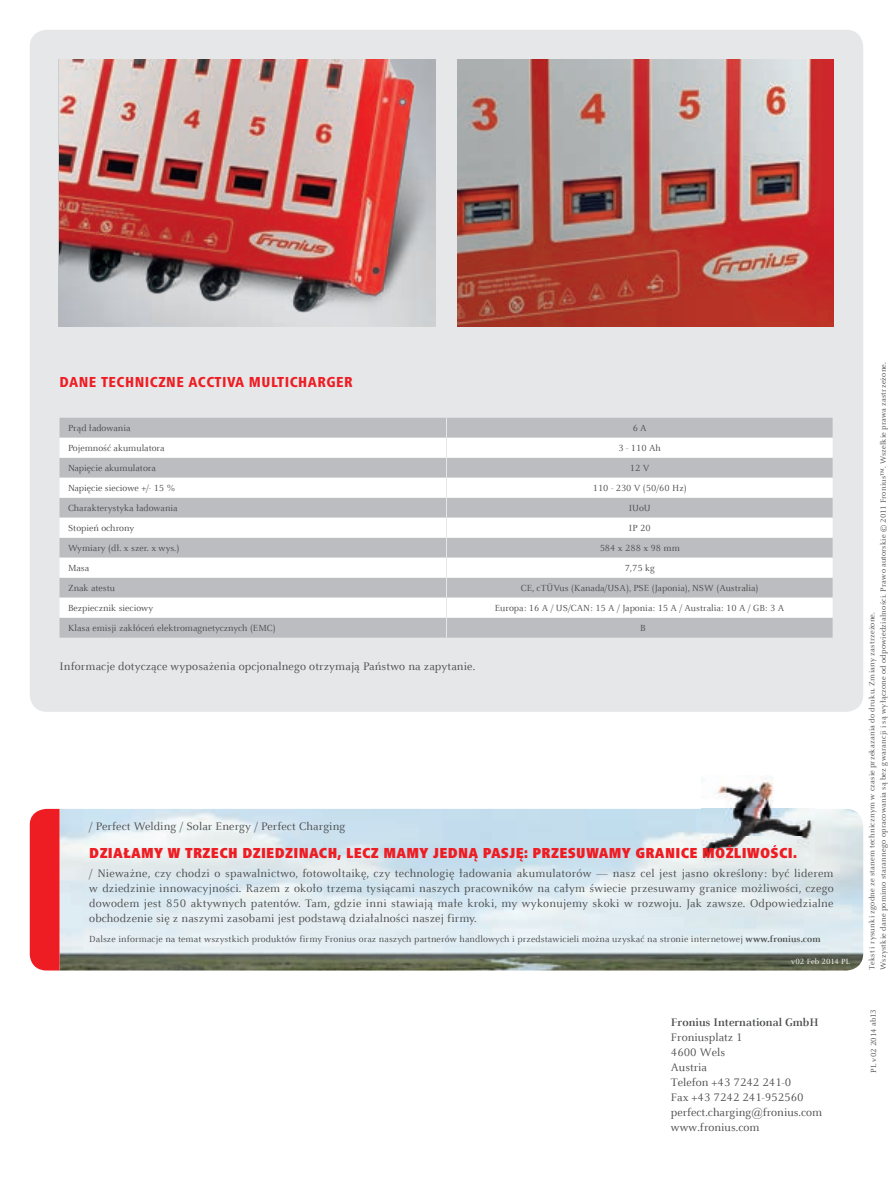
<style>
.page{position:relative;width:893px;height:1191px;background:#fff}
.page>*{position:absolute;margin:0;border:0;box-sizing:border-box;transform-origin:0 0}
.t1{font:900 condensed 15px "Frutiger Next LTW1 G";letter-spacing:.02em;color:#ee1d23}
.t2{font:800 condensed 15px "Frutiger Next LTW1 G";letter-spacing:.03em;color:#ee1d23}
.t3{font:12px/15px "Celeste Offc Pro";letter-spacing:.01em;color:#4b4c4d}
.t4{font:700 12px "Celeste Offc Pro";color:#4b4c4d}
.t5{font:9.75px "Celeste Offc Pro";color:#4b4c4d}
.t6{font:8.25px/11.2px "Celeste Offc Pro";letter-spacing:.025em;color:#4b4c4d}
.t7{font:8.25px "Celeste Offc Pro";letter-spacing:-.005em;color:#4b4c4d}
.t8{font:8.25px "Celeste Offc Pro";letter-spacing:.015em;color:#fff}
.s1{font-weight:700}
</style>
<div class="page">
<img style="left:60px;top:809px;width:803px;height:161px">
<img style="left:701px;top:775px;width:113px;height:90px">
<div style="left:30px;top:809px;width:30px;height:161px;background:#ee1d23"></div>
<div style="left:30px;top:30px;width:833px;height:682px;background:#e6e7e9;border-radius:17px"></div>
<div style="left:60px;top:418px;width:773px;height:219px;background:#bcbdc0"></div>
<svg style="left:60px;top:438px;width:386px;height:179px;background:#e1e1e3"></svg>
<svg style="left:447px;top:438px;width:386px;height:179px;background:#e1e1e3"></svg>
<svg style="left:446px;top:418px;width:1px;height:219px"></svg>
<img style="left:457px;top:60px;width:376px;height:266px">
<img style="left:60px;top:60px;width:376px;height:266px">
<p class="t2" style="left:60px;top:373px;width:295px">DANE TECHNICZNE ACCTIVA MULTICHARGER</p>
<p class="t5" style="left:68px;top:422px;width:64px">Prąd ładowania</p>
<p class="t5" style="left:633px;top:422px;width:16px">6 A</p>
<p class="t5" style="left:68px;top:442px;width:98px">Pojemność akumulatora</p>
<p class="t5" style="left:618px;top:442px;width:44px">3 - 110 Ah</p>
<p class="t5" style="left:68px;top:462px;width:89px">Napięcie akumulatora</p>
<p class="t5" style="left:630px;top:462px;width:21px">12 V</p>
<p class="t5" style="left:68px;top:482px;width:109px">Napięcie sieciowe +/- 15 %</p>
<p class="t5" style="left:593px;top:482px;width:95px">110 - 230 V (50/60 Hz)</p>
<p class="t5" style="left:68px;top:502px;width:111px">Charakterystyka ładowania</p>
<p class="t5" style="left:629px;top:502px;width:24px">IUoU</p>
<p class="t5" style="left:68px;top:522px;width:68px">Stopień ochrony</p>
<p class="t5" style="left:629px;top:522px;width:23px">IP 20</p>
<p class="t5" style="left:68px;top:542px;width:113px">Wymiary (dł. x szer. x wys.)</p>
<p class="t5" style="left:600px;top:542px;width:82px">584 x 288 x 98 mm</p>
<p class="t5" style="left:68px;top:562px;width:23px">Masa</p>
<p class="t5" style="left:625px;top:562px;width:32px">7,75 kg</p>
<p class="t5" style="left:68px;top:582px;width:48px">Znak atestu</p>
<p class="t5" style="left:521px;top:582px;width:239px">CE, cTÜVus (Kanada/USA), PSE (Japonia), NSW (Australia)</p>
<p class="t5" style="left:68px;top:602px;width:87px">Bezpiecznik sieciowy</p>
<p class="t5" style="left:495px;top:602px;width:291px">Europa: 16 A / US/CAN: 15 A / Japonia: 15 A / Australia: 10 A / GB: 3 A</p>
<p class="t5" style="left:68px;top:622px;width:209px">Klasa emisji zakłóceń elektromagnetycznych (EMC)</p>
<p class="t5" style="left:640px;top:622px;width:7px">B</p>
<p class="t3" style="left:60px;top:658px;width:417px">Informacje dotyczące wyposażenia opcjonalnego otrzymają Państwo na zapytanie.</p>
<p class="t3" style="left:89px;top:818px;width:258px">/ Perfect Welding / Solar Energy / Perfect Charging</p>
<p class="t1" style="left:89px;top:844px;width:709px">DZIAŁAMY W TRZECH DZIEDZINACH, LECZ MAMY JEDNĄ PASJĘ: PRZESUWAMY GRANICE MOŻLIWOŚCI.</p>
<p class="t3" style="left:89px;top:865px;width:746px;text-align:justify">/ Nieważne, czy chodzi o spawalnictwo, fotowoltaikę, czy technologię ładowania akumulatorów — nasz cel jest jasno określony: być liderem w dziedzinie innowacyjności. Razem z około trzema tysiącami naszych pracowników na całym świecie przesuwamy granice możliwości, czego dowodem jest 850 aktywnych patentów. Tam, gdzie inni stawiają małe kroki, my wykonujemy skoki w rozwoju. Jak zawsze. Odpowiedzialne obchodzenie się z naszymi zasobami jest podstawą działalności naszej firmy.</p>
<p class="t5" style="left:89px;top:933px;width:733px">Dalsze informacje na temat wszystkich produktów firmy Fronius oraz naszych partnerów handlowych i przedstawicieli można uzyskać na stronie internetowej <span class="s1">www.fronius.com</span></p>
<p class="t8" style="left:791px;top:956px;width:61px">v02 Feb 2014 PL</p>
<p class="t6" style="left:866px;top:969px;width:609px;rotate:-90deg">Tekst i rysunki zgodne ze stanem technicznym w czasie przekazania do druku. Zmiany zastrzeżone.<br>Wszystkie dane pomimo starannego opracowania są bez gwarancji i są wyłączone od odpowiedzialności. Prawo autorskie © 2011 Fronius™. Wszelkie prawa zastrzeżone.</p>
<p class="t4" style="left:671px;top:1015px;width:149px">Fronius International GmbH</p>
<p class="t7" style="left:868px;top:1073px;width:65px;rotate:-90deg">PL v02 2014 ab13</p>
<p class="t3" style="left:671px;top:1030px;width:153px">Froniusplatz 1<br>4600 Wels<br>Austria<br>Telefon +43 7242 241-0<br>Fax +43 7242 241-952560 perfect.charging@fronius.com www.fronius.com</p>
</div>
